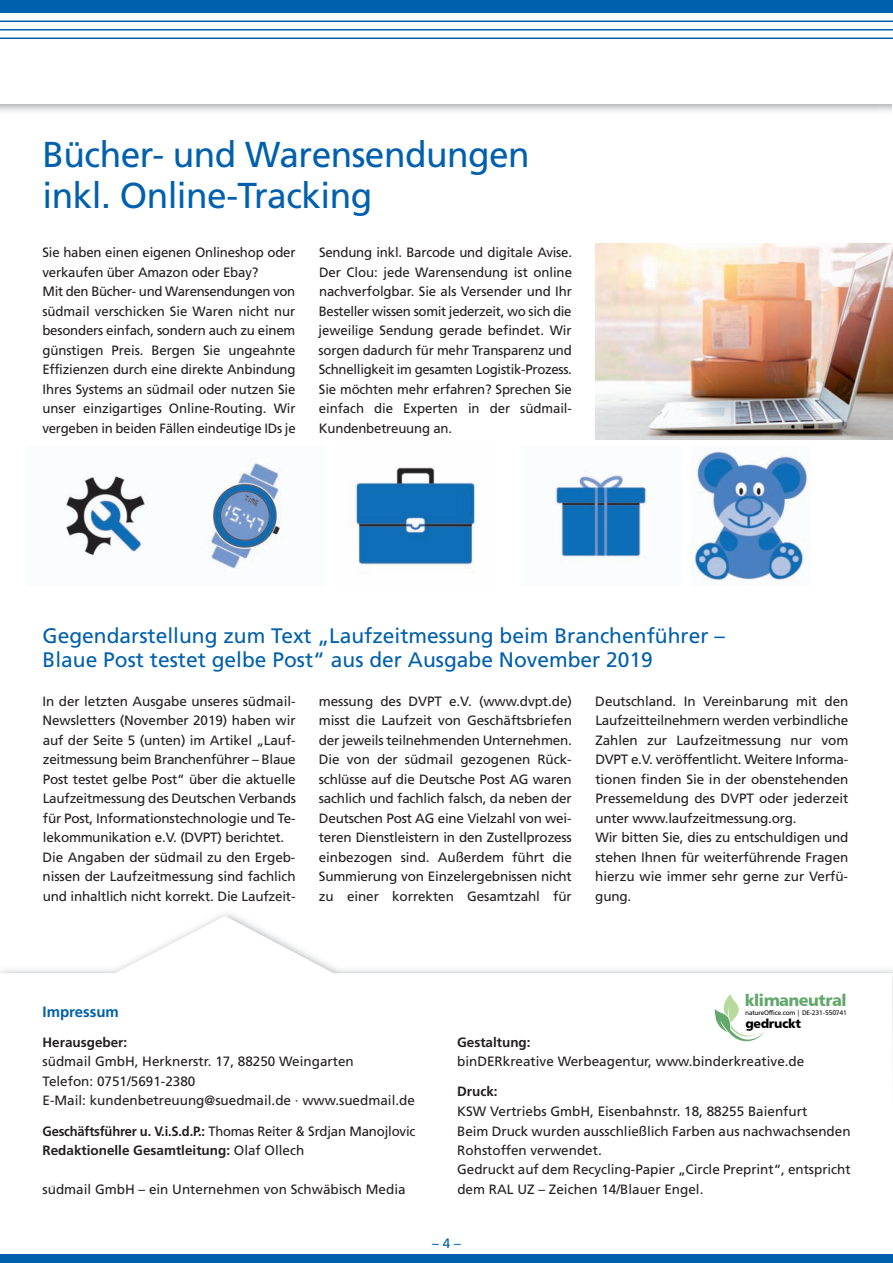
<style>
.page{position:relative;width:893px;height:1263px;background:#fff}
.page>*{position:absolute;margin:0;border:0;box-sizing:border-box;transform-origin:0 0}
.t1{font:36px/40.5px "Frutiger";letter-spacing:-.015em;color:#0160ae}
.t2{font:21px/24px "Frutiger";color:#0160ae}
.t3{font:16.35px "Humanist 777 BT Black B";color:#63a76c}
.t4{font:700 15px "Frutiger";color:#0160ae}
.t5{font:13.5px/19.5px "Frutiger";letter-spacing:-.005em;color:#231f20}
.t6{font:700 13.5px/19.5px "Frutiger";color:#231f20;scale:.96 1}
.t7{font:700 13.5px "Frutiger";color:#231f20}
.t8{font:13.5px "Frutiger";color:#0160ae}
.t9{font:12.6px "Humanist 777 BT Black B";color:#000}
.t10{font:6.75px "Humanist 777 BT Roman B";color:#000}
.s1{font-weight:400}
.s2{font-family:"American Typewriter";font-weight:300;font-stretch:condensed}
</style>
<div class="page">
<img style="left:66px;top:476px;width:80px;height:81px">
<img style="left:208px;top:462px;width:74px;height:107px">
<img style="left:350px;top:467px;width:125px;height:100px">
<img style="left:555px;top:475px;width:94px;height:83px">
<img style="left:692px;top:448px;width:116px;height:136px">
<svg style="left:0;top:916px;width:893px;height:143px"></svg>
<svg style="left:715px;top:994px;width:50px;height:47px"></svg>
<svg style="left:0;top:104px;width:892px;height:8px"></svg>
<div style="left:0;top:0;width:893px;height:13px;background:#0160ae"></div>
<hr style="left:0;top:21px;width:893px;height:1px;background:#0160ae">
<hr style="left:0;top:29px;width:893px;height:2px;background:#0160ae">
<hr style="left:0;top:38px;width:893px;height:1px;background:#0160ae">
<div style="left:0;top:1254px;width:893px;height:9px;background:#0160ae"></div>
<img style="left:595px;top:244px;width:298px;height:195px">
<h1 class="t1" style="left:43px;top:137px;width:489px">Bücher- und Warensendungen inkl. Online-Tracking</h1>
<p class="t5" style="left:42px;top:244px;width:255px">Sie haben einen eigenen Onlineshop oder verkaufen über Amazon oder Ebay?<br>Mit den Bücher- und Warensendungen von südmail verschicken Sie Waren nicht nur besonders einfach, sondern auch zu einem günstigen Preis. Bergen Sie ungeahnte Effizienzen durch eine direkte Anbindung Ihres Systems an südmail oder nutzen Sie unser einzigartiges Online-Routing. Wir vergeben in beiden Fällen eindeutige IDs je</p>
<p class="t5" style="left:319px;top:244px;width:255px;text-align:justify">Sendung inkl. Barcode und digitale Avise.<br>Der Clou: jede Warensendung ist online nachverfolgbar. Sie als Versender und Ihr Besteller wissen somit jederzeit, wo sich die jeweilige Sendung gerade befindet. Wir sorgen dadurch für mehr Transparenz und Schnelligkeit im gesamten Logistik-Prozess.<br>Sie möchten mehr erfahren? Sprechen Sie einfach die Experten in der südmail-Kundenbetreuung an.</p>
<h2 class="t2" style="left:43px;top:625px;width:684px">Gegendarstellung zum Text „Laufzeitmessung beim Branchenführer –<br>Blaue Post testet gelbe Post“ aus der Ausgabe November 2019</h2>
<p class="t5" style="left:43px;top:692px;width:255px">In der letzten Ausgabe unseres südmail-Newsletters (November 2019) haben wir auf der Seite 5 (unten) im Artikel „Lauf&shy;zeitmessung beim Branchenführer – Blaue Post testet gelbe Post“ über die aktuelle Laufzeitmessung des Deutschen Verbands für Post, Informationstechnologie und Te&shy;lekommunikation e.V. (DVPT) berichtet.<br>Die Angaben der südmail zu den Ergeb&shy;nissen der Laufzeitmessung sind fachlich und inhaltlich nicht korrekt. Die Laufzeit-</p>
<p class="t5" style="left:319px;top:692px;width:255px;text-align:justify">messung des DVPT e.V. (www.dvpt.de) misst die Laufzeit von Geschäftsbriefen der jeweils teilnehmenden Unternehmen.<br>Die von der südmail gezogenen Rück&shy;schlüsse auf die Deutsche Post AG waren sachlich und fachlich falsch, da neben der Deutschen Post AG eine Vielzahl von wei&shy;teren Dienstleistern in den Zustellprozess einbezogen sind. Außerdem führt die Summierung von Einzelergebnissen nicht zu einer korrekten Gesamtzahl für</p>
<p class="t5" style="left:595px;top:692px;width:255px">Deutschland. In Vereinbarung mit den Laufzeitteilnehmern werden verbindliche Zahlen zur Laufzeitmessung nur vom DVPT e.V. veröffentlicht. Weitere Informa&shy;tionen finden Sie in der obenstehenden Pressemeldung des DVPT oder jederzeit unter www.laufzeitmessung.org.<br>Wir bitten Sie, dies zu entschuldigen und stehen Ihnen für weiterführende Fragen hierzu wie immer sehr gerne zur Verfü&shy;gung.</p>
<p class="t4" style="left:43px;top:1006px;width:78px">Impressum</p>
<p class="t7" style="left:43px;top:1037px;width:86px">Herausgeber:</p>
<p class="t5" style="left:43px;top:1053px;width:374px">südmail GmbH, Herknerstr. 17, 88250 Weingarten<br>Telefon: 0751/5691-2380<br>E-Mail: kundenbetreuung@suedmail.de · www.suedmail.de</p>
<p class="t6" style="left:43px;top:1122px;width:390px">Geschäftsführer u. V.i.S.d.P.: <span class="s1">Thomas Reiter &amp; Srdjan Manojlovic<br></span>Redaktionelle Gesamtleitung: <span class="s1">Olaf Ollech</span></p>
<p class="t5" style="left:43px;top:1180px;width:365px">su<span class="s2">̈</span>dmail GmbH – ein Unternehmen von Schwäbisch Media</p>
<p class="t3" style="left:745px;top:990px;width:103px">klimaneutral</p>
<p class="t10" style="left:745px;top:1008px;width:103px">natureOffice.com | DE-231-550741</p>
<p class="t9" style="left:745px;top:1015px;width:57px">gedruckt</p>
<p class="t7" style="left:457px;top:1037px;width:75px">Gestaltung:</p>
<p class="t5" style="left:457px;top:1053px;width:349px">binDERkreative Werbeagentur, www.binderkreative.de</p>
<p class="t7" style="left:457px;top:1086px;width:42px">Druck:</p>
<p class="t5" style="left:457px;top:1102px;width:395px">KSW Vertriebs GmbH, Eisenbahnstr. 18, 88255 Baienfurt<br>Beim Druck wurden ausschließlich Farben aus nachwachsenden Rohstoffen verwendet.<br>Gedruckt auf dem Recycling-Papier „Circle Preprint“, entspricht dem RAL UZ – Zeichen 14/Blauer Engel.</p>
<p class="t8" style="left:432px;top:1237px;width:30px">– 4 –</p>
</div>
